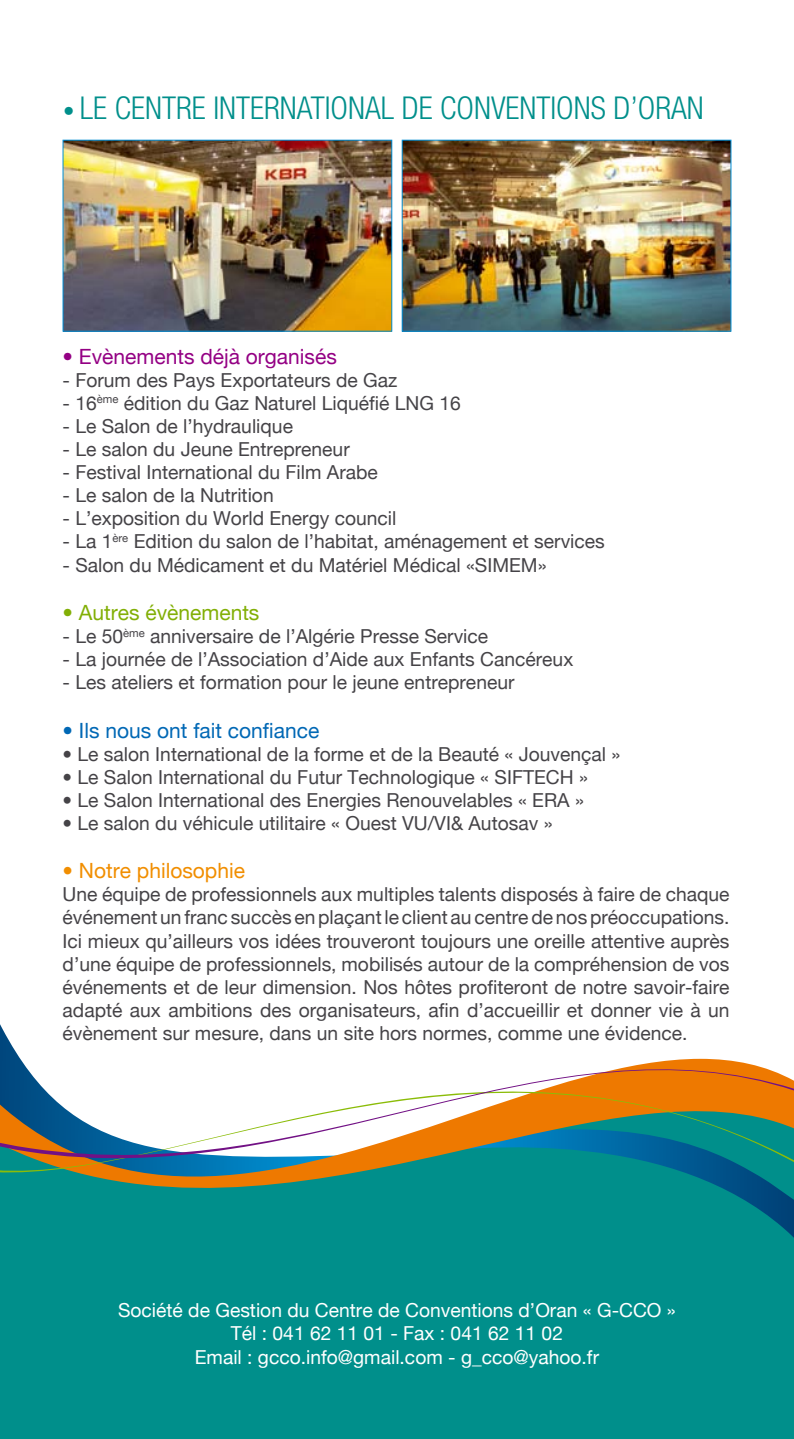
<style>
.page{position:relative;width:794px;height:1439px;background:#fff}
.page>*{position:absolute;margin:0;border:0;box-sizing:border-box;transform-origin:0 0}
.t1{font:300 condensed 31.5px "Helvetica Neue LT Std";color:#008f8b}
.t2{font:21px "Helvetica Neue";color:#940084}
.t3{font:21px "Helvetica Neue";color:#0068b5}
.t4{font:21px "Helvetica Neue";color:#82af06}
.t5{font:21px "Helvetica Neue";color:#f18e00}
.t6{font:19.25px/23.1px "Helvetica Neue";color:#454347;text-align:justify}
.t7{font:19.25px/23.1px "Helvetica Neue";color:#fff;text-align:center}
.s1{font-size:22.75px}
.s2{font-weight:100}
</style>
<div class="page">
<div style="left:0;top:1222px;width:794px;height:217px;background:#008f8b"></div>
<img style="left:65px;top:142px;width:325px;height:188px">
<div style="left:63px;top:140px;width:329px;height:192px;border:1px solid #008fd7"></div>
<img style="left:404px;top:142px;width:325px;height:188px">
<div style="left:402px;top:140px;width:329px;height:192px;border:1px solid #008fd7"></div>
<div style="left:380px;top:1222px;width:414px;height:15px;background:#008f8b"></div>
<div style="left:0;top:1196px;width:794px;height:26px;background:#008f8b"></div>
<hr style="left:0;top:1194px;width:794px;height:2px;background:#008f8b">
<svg style="left:0;top:1024px;width:794px;height:170px"></svg>
<h1 class="t1" style="left:63px;top:90px;width:642px"><span class="s1">•</span> LE CENTRE INTERNATIONAL DE CONVENTIONS D’ORAN</h1>
<p class="t2" style="left:63px;top:344px;width:276px"><span class="s2">•</span> Evènements déjà organisés</p>
<p class="t6" style="left:63px;top:368px;width:336px">- Forum des Pays Exportateurs de Gaz</p>
<p class="t6" style="left:63px;top:391px;width:400px">- 16<sup>ème</sup> édition du Gaz Naturel Liquéfié LNG 16</p>
<p class="t6" style="left:63px;top:414px;width:232px">- Le Salon de l’hydraulique</p>
<p class="t6" style="left:63px;top:437px;width:289px">- Le salon du Jeune Entrepreneur</p>
<p class="t6" style="left:63px;top:460px;width:317px">- Festival International du Film Arabe</p>
<p class="t6" style="left:63px;top:483px;width:213px">- Le salon de la Nutrition</p>
<p class="t6" style="left:63px;top:507px;width:335px">- L’exposition du World Energy council</p>
<p class="t6" style="left:63px;top:530px;width:544px">- La 1<sup>ère</sup> Edition du salon de l’habitat, aménagement et services</p>
<p class="t6" style="left:63px;top:553px;width:485px">- Salon du Médicament et du Matériel Médical «SIMEM»</p>
<p class="t4" style="left:63px;top:600px;width:198px"><span class="s2">•</span> Autres évènements</p>
<p class="t6" style="left:63px;top:624px;width:427px">- Le 50<sup>ème</sup> anniversaire de l’Algérie Presse Service</p>
<p class="t6" style="left:63px;top:647px;width:512px">- La journée de l’Association d’Aide aux Enfants Cancéreux</p>
<p class="t6" style="left:63px;top:670px;width:453px">- Les ateliers et formation pour le jeune entrepreneur</p>
<p class="t3" style="left:63px;top:717px;width:258px"><span class="s2">•</span> Ils nous ont fait confiance</p>
<p class="t6" style="left:63px;top:742px;width:559px">• Le salon International de la forme et de la Beauté « Jouvençal »</p>
<p class="t6" style="left:63px;top:765px;width:527px">• Le Salon International du Futur Technologique « SIFTECH »</p>
<p class="t6" style="left:63px;top:788px;width:523px">• Le Salon International des Energies Renouvelables « ERA »</p>
<p class="t6" style="left:63px;top:811px;width:491px">• Le salon du véhicule utilitaire « Ouest VU/VI&amp; Autosav »</p>
<p class="t5" style="left:63px;top:858px;width:184px">• Notre philosophie</p>
<p class="t6" style="left:63px;top:882px;width:668px">Une équipe de professionnels aux multiples talents disposés à faire de chaque événement un franc succès en plaçant le client au centre de nos préoccupations.<br>Ici mieux qu’ailleurs vos idées trouveront toujours une oreille attentive auprès d’une équipe de professionnels, mobilisés autour de la compréhension de vos événements et de leur dimension. Nos hôtes profiteront de notre savoir-faire adapté aux ambitions des organisateurs, afin d’accueillir et donner vie à un évènement sur mesure, dans un site hors normes, comme une évidence.</p>
<p class="t7" style="left:118px;top:1298px;width:559px">Société de Gestion du Centre de Conventions d’Oran « G-CCO »<br>Tél : 041 62 11 01 - Fax : 041 62 11 02<br>Email : gcco.info@gmail.com - g_cco@yahoo.fr</p>
</div>
